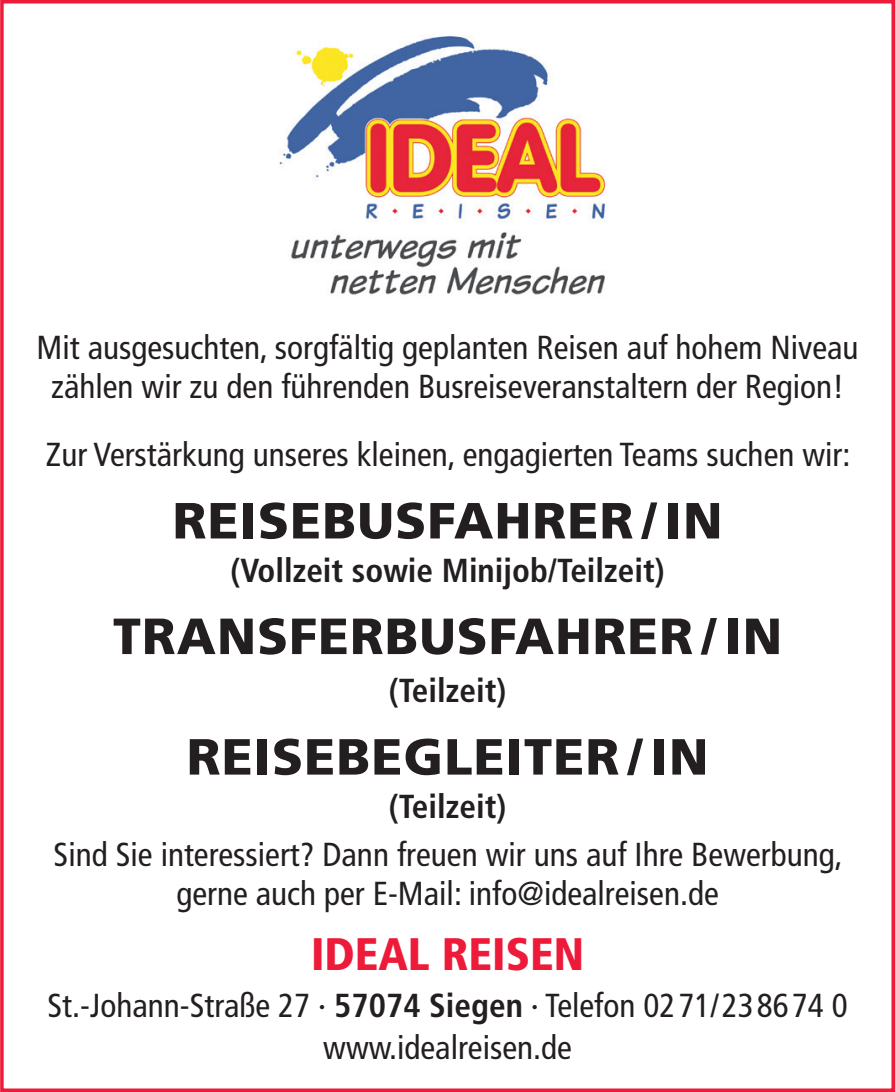
<style>
.page{position:relative;width:895px;height:1092px;background:#fff}
.page>*{position:absolute;margin:0;border:0;box-sizing:border-box;transform-origin:0 0}
.t1{font:900 50.75px "Frutiger LT";letter-spacing:.025em;color:#231f20}
.t2{font:900 condensed 45.5px "Frutiger LT";color:#ed1a3a}
.t3{font:condensed 33.25px/38.5px "Frutiger LT";color:#231f20;text-align:center}
.t4{font:700 condensed 33.25px "Frutiger LT";color:#231f20}
.s1{font-weight:700}
</style>
<div class="page">
<div style="left:0;top:0;width:895px;height:1091px;border:4px solid #ed1a3a"></div>
<img style="left:279px;top:36px;width:327px;height:259px">
<p class="t3" style="left:37px;top:329px;width:823px">Mit ausgesuchten, sorgfältig geplanten Reisen auf hohem Niveau zählen wir zu den führenden Busreiseveranstaltern der Region!</p>
<p class="t3" style="left:46px;top:435px;width:806px">Zur Verstärkung unseres kleinen, engagierten Teams suchen wir:</p>
<p class="t1" style="left:173px;top:490px;width:551px">REISEBUSFAHRER / IN</p>
<p class="t4" style="left:231px;top:550px;width:436px">(Vollzeit sowie Minijob/Teilzeit)</p>
<p class="t1" style="left:113px;top:605px;width:671px">TRANSFERBUSFAHRER / IN</p>
<p class="t4" style="left:389px;top:671px;width:119px">(Teilzeit)</p>
<p class="t1" style="left:187px;top:726px;width:523px">REISEBEGLEITER / IN</p>
<p class="t4" style="left:389px;top:786px;width:119px">(Teilzeit)</p>
<p class="t3" style="left:54px;top:835px;width:791px">Sind Sie interessiert? Dann freuen wir uns auf Ihre Bewerbung, gerne auch per E-Mail: info@idealreisen.de</p>
<p class="t2" style="left:311px;top:926px;width:275px">IDEAL REISEN</p>
<p class="t3" style="left:47px;top:986px;width:802px">St.-Johann-Straße 27 · <span class="s1">57074 Siegen</span> · Telefon 0271/238674 0</p>
<p class="t3" style="left:323px;top:1028px;width:250px">www.idealreisen.de</p>
</div>
